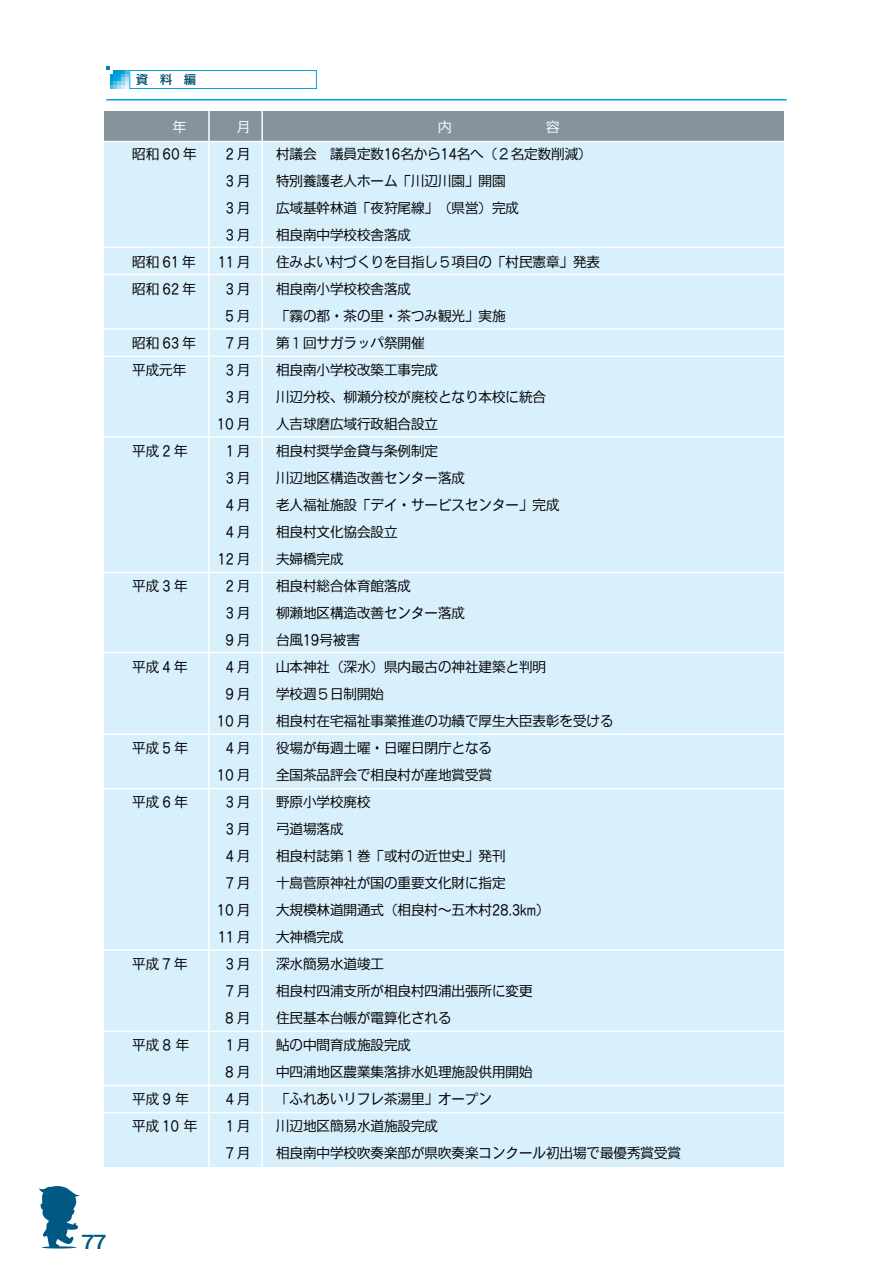
<style>
.page{position:relative;width:893px;height:1263px;background:#fff}
.page>*{position:absolute;margin:0;border:0;box-sizing:border-box;transform-origin:0 0}
.t1{font:700 18px "Gothic MB101 Pro De";color:#005982}
.t2{font:300 13.5px/27px "M News G Upr";color:#000}
.t3{font:300 13.5px/27px "M News G Upr";letter-spacing:.25em;color:#000;text-align:right}
.t4{font:500 12px "UD Shin Go Pro";color:#00496d}
.s1{color:#fff}
</style>
<div class="page">
<hr style="left:106px;top:99px;width:681px;height:1px;background:#00a0e9">
<div style="left:129px;top:70px;width:188px;height:19px;border:1px solid #00a0e9"></div>
<svg style="left:106px;top:66px;width:22px;height:23px"></svg>
<svg style="left:39px;top:1186px;width:41px;height:62px"></svg>
<div style="left:105px;top:111px;width:679px;height:1056px;background:#d8effc"></div>
<div style="left:105px;top:111px;width:679px;height:31px;background:#85949c"></div>
<hr style="left:261px;top:103px;width:2px;height:1108px;background:#fff">
<hr style="left:208px;top:103px;width:2px;height:1108px;background:#fff">
<hr style="left:94px;top:141px;width:707px;height:1px;background:#fff">
<hr style="left:94px;top:247px;width:707px;height:1px;background:#fff">
<hr style="left:94px;top:436px;width:707px;height:2px;background:#fff">
<hr style="left:94px;top:572px;width:707px;height:1px;background:#fff">
<hr style="left:94px;top:733px;width:707px;height:2px;background:#fff">
<hr style="left:94px;top:788px;width:707px;height:1px;background:#fff">
<hr style="left:94px;top:949px;width:707px;height:2px;background:#fff">
<hr style="left:94px;top:328px;width:707px;height:2px;background:#fff">
<hr style="left:94px;top:652px;width:707px;height:1px;background:#fff">
<hr style="left:85px;top:1031px;width:708px;height:1px;background:#fff">
<hr style="left:85px;top:1112px;width:708px;height:1px;background:#fff">
<hr style="left:85px;top:1085px;width:708px;height:1px;background:#fff">
<hr style="left:94px;top:274px;width:707px;height:1px;background:#fff">
<hr style="left:94px;top:356px;width:707px;height:1px;background:#fff">
<p class="t4" style="left:136px;top:70px;width:61px">資料編</p>
<p class="t2" style="left:132px;top:139px;width:66px">昭和 60 年</p>
<p class="t2" style="left:132px;top:247px;width:65px">昭和 61 年昭和 62 年</p>
<p class="t2" style="left:132px;top:328px;width:65px">昭和 63 年平成元年</p>
<p class="t2" style="left:132px;top:436px;width:57px">平成2年</p>
<p class="t2" style="left:132px;top:571px;width:57px">平成3年</p>
<p class="t2" style="left:132px;top:652px;width:57px">平成4年</p>
<p class="t2" style="left:132px;top:733px;width:57px">平成5年</p>
<p class="t2" style="left:132px;top:787px;width:57px">平成6年</p>
<p class="t2" style="left:132px;top:949px;width:57px">平成7年</p>
<p class="t2" style="left:132px;top:1030px;width:59px">平成 8 年</p>
<p class="t2" style="left:132px;top:1084px;width:66px">平成 9 年平成 10 年</p>
<p class="t3" style="left:217px;top:112px;width:35px"><span class="s1">月<br></span>2月<br>3月<br>3月<br>3月<br>11 月<br>3月<br>5月<br>7月<br>3月<br>3月<br>10 月<br>1月<br>3月<br>4月<br>4月<br>12 月<br>2月<br>3月<br>9月<br>4月<br>9月<br>10 月<br>4月<br>10 月<br>3月<br>3月<br>4月<br>7月<br>10 月<br>11 月<br>3月<br>7月<br>8月<br>1月<br>8月<br>4月<br>1月<br>7月</p>
<p class="t2" style="left:276px;top:139px;width:406px">村議会　議員定数16名から14名へ（２名定数削減）<br>特別養護老人ホーム「川辺川園」開園<br>広域基幹林道「夜狩尾線」（県営）完成<br>相良南中学校校舎落成<br>住みよい村づくりを目指し５項目の「村民憲章」発表<br>相良南小学校校舎落成<br>「霧の都・茶の里・茶つみ観光」実施<br>第１回サガラッパ祭開催<br>相良南小学校改築工事完成<br>川辺分校、柳瀬分校が廃校となり本校に統合<br>人吉球磨広域行政組合設立<br>相良村奨学金貸与条例制定<br>川辺地区構造改善センター落成<br>老人福祉施設「デイ・サービスセンター」完成<br>相良村文化協会設立<br>夫婦橋完成<br>相良村総合体育館落成<br>柳瀬地区構造改善センター落成<br>台風19号被害<br>山本神社（深水）県内最古の神社建築と判明<br>学校週５日制開始<br>相良村在宅福祉事業推進の功績で厚生大臣表彰を受ける<br>役場が毎週土曜・日曜日閉庁となる<br>全国茶品評会で相良村が産地賞受賞<br>野原小学校廃校<br>弓道場落成<br>相良村誌第１巻「或村の近世史」発刊<br>十島菅原神社が国の重要文化財に指定<br>大規模林道開通式（相良村～五木村28.3km）<br>大神橋完成<br>深水簡易水道竣工<br>相良村四浦支所が相良村四浦出張所に変更<br>住民基本台帳が電算化される<br>鮎の中間育成施設完成<br>中四浦地区農業集落排水処理施設供用開始<br>「ふれあいリフレ茶湯里」オープン<br>川辺地区簡易水道施設完成<br>相良南中学校吹奏楽部が県吹奏楽コンクール初出場で最優秀賞受賞</p>
<p class="t1" style="left:81px;top:1227px;width:27px">77</p>
</div>
